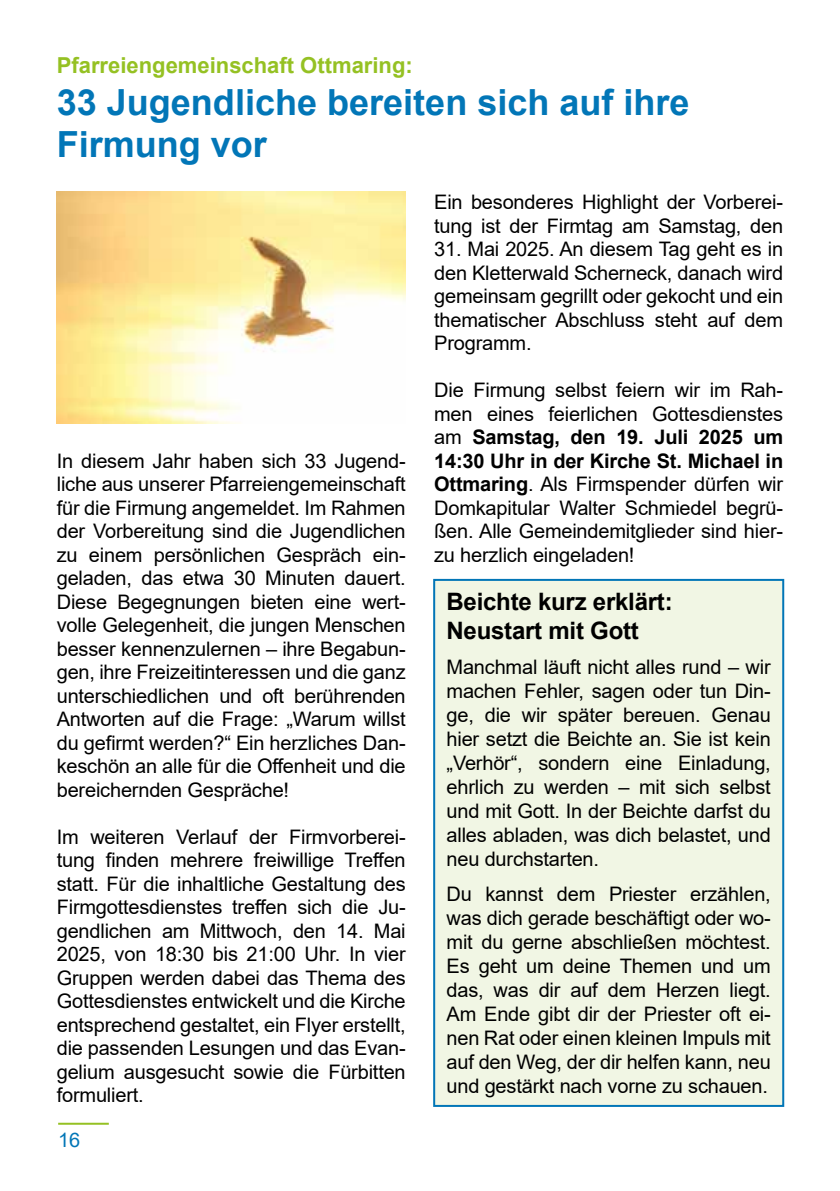
<style>
.page{position:relative;width:840px;height:1191px;background:#fff}
.page>*{position:absolute;margin:0;border:0;box-sizing:border-box;transform-origin:0 0}
.t1{font:700 36px/42px "Arial";color:#0276b7}
.t2{font:700 24px/28.8px "Arial";letter-spacing:-.01em;color:#000}
.t3{font:700 22px "Arial";color:#95c123}
.t4{font:20px/23.6px "Arial";letter-spacing:-.01em;color:#000;text-align:justify}
.t5{font:20px "Arial";color:#0276b7}
.s1{font-weight:700}
</style>
<div class="page">
<hr style="left:58px;top:1122px;width:51px;height:2px;background:#95c123">
<img style="left:57px;top:191px;width:348px;height:233px">
<div style="left:434px;top:580px;width:348px;height:526px;background:#f1f6e4"></div>
<div style="left:433px;top:579px;width:350px;height:528px;border:2px solid #0276b7"></div>
<p class="t3" style="left:57px;top:49px;width:357px">Pfarreiengemeinschaft Ottmaring:</p>
<h1 class="t1" style="left:57px;top:81px;width:634px">33 Jugendliche bereiten sich auf ihre<br>Firmung vor</h1>
<p class="t4" style="left:57px;top:449px;width:350px">In diesem Jahr haben sich 33 Jugend&shy;liche aus unserer Pfarreiengemeinschaft für die Firmung angemeldet. Im Rahmen der Vorbereitung sind die Jugendlichen zu einem persönlichen Gespräch ein&shy;geladen, das etwa 30 Minuten dauert.<br>Diese Begegnungen bieten eine wert&shy;volle Gelegenheit, die jungen Menschen besser kennenzulernen – ihre Begabun&shy;gen, ihre Freizeitinteressen und die ganz unterschiedlichen und oft berührenden Antworten auf die Frage: „Warum willst du gefirmt werden?“ Ein herzliches Dan&shy;keschön an alle für die Offenheit und die bereichernden Gespräche!</p>
<p class="t4" style="left:57px;top:825px;width:350px">Im weiteren Verlauf der Firmvorberei&shy;tung finden mehrere freiwillige Treffen statt. Für die inhaltliche Gestaltung des Firmgottesdienstes treffen sich die Ju&shy;gendlichen am Mittwoch, den 14. Mai 2025, von 18:30 bis 21:00 Uhr. In vier Gruppen werden dabei das Thema des Gottesdienstes entwickelt und die Kirche entsprechend gestaltet, ein Flyer erstellt, die passenden Lesungen und das Evan&shy;gelium ausgesucht sowie die Fürbitten formuliert.</p>
<p class="t5" style="left:58px;top:1126px;width:24px">16</p>
<p class="t4" style="left:434px;top:190px;width:350px">Ein besonderes Highlight der Vorberei&shy;tung ist der Firmtag am Samstag, den</p>
<p class="t4" style="left:434px;top:237px;width:350px">31. Mai 2025. An diesem Tag geht es in den Kletterwald Scherneck, danach wird gemeinsam gegrillt oder gekocht und ein thematischer Abschluss steht auf dem Programm.</p>
<p class="t4" style="left:434px;top:378px;width:350px">Die Firmung selbst feiern wir im Rah&shy;men eines feierlichen Gottesdienstes am <span class="s1">Samstag, den 19. Juli 2025 um 14:30 Uhr in der Kirche St. Michael in Ottmaring</span>. Als Firmspender dürfen wir Domkapitular Walter Schmiedel begrü&shy;ßen. Alle Gemeindemitglieder sind hier&shy;zu herzlich eingeladen!</p>
<p class="t2" style="left:446px;top:587px;width:227px">Beichte kurz erklärt:<br>Neustart mit Gott</p>
<p class="t4" style="left:446px;top:655px;width:325px">Manchmal läuft nicht alles rund – wir machen Fehler, sagen oder tun Din&shy;ge, die wir später bereuen. Genau hier setzt die Beichte an. Sie ist kein „Verhör“, sondern eine Einladung, ehrlich zu werden – mit sich selbst und mit Gott. In der Beichte darfst du alles abladen, was dich belastet, und neu durchstarten.</p>
<p class="t4" style="left:446px;top:882px;width:325px">Du kannst dem Priester erzählen, was dich gerade beschäftigt oder wo&shy;mit du gerne abschließen möchtest.<br>Es geht um deine Themen und um das, was dir auf dem Herzen liegt.<br>Am Ende gibt dir der Priester oft ei&shy;nen Rat oder einen kleinen Impuls mit auf den Weg, der dir helfen kann, neu und gestärkt nach vorne zu schauen.</p>
</div>
